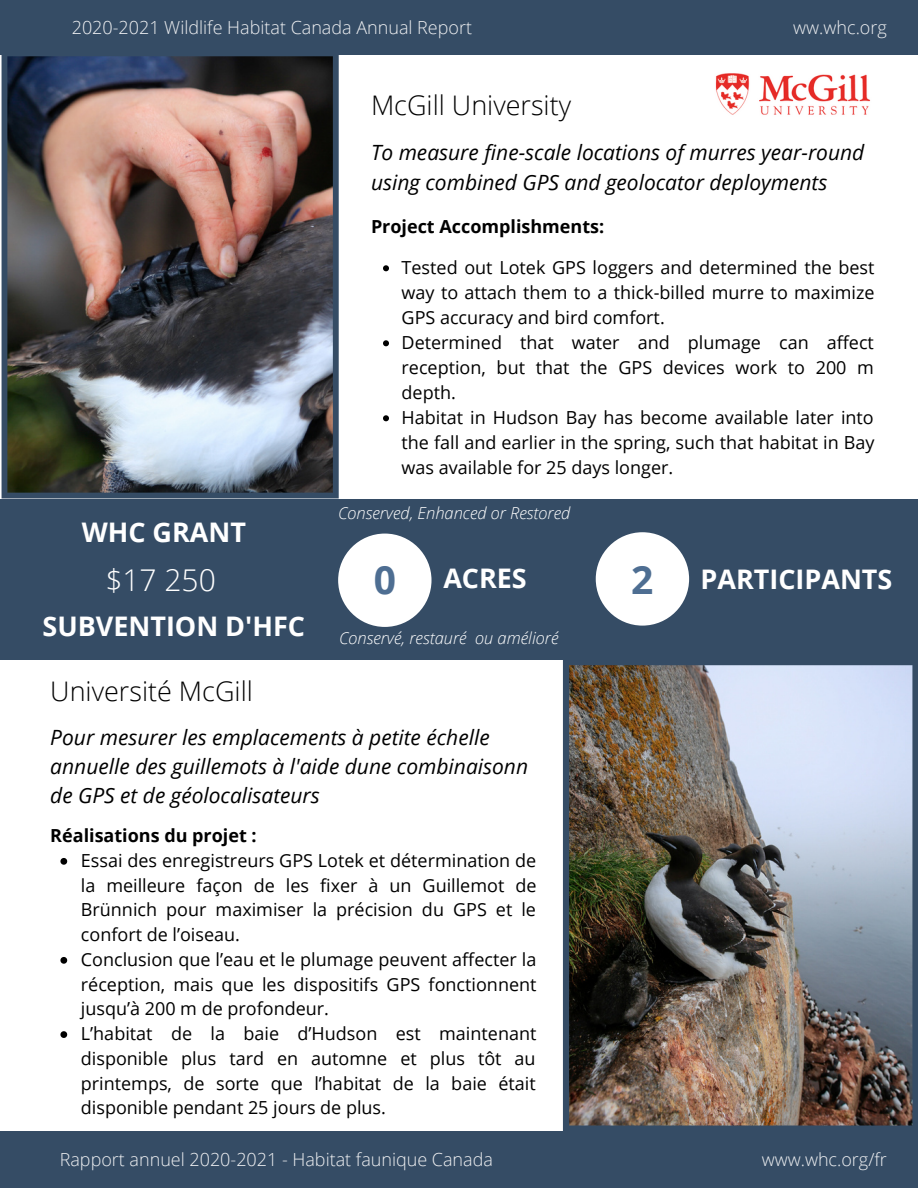
<style>
.page{position:relative;width:918px;height:1188px;background:#fff}
.page>*{position:absolute;margin:0;border:0;box-sizing:border-box;transform-origin:0 0}
.t1{font:700 39px "Open Sans";color:#4e6e92}
.t2{font:300 30px "Open Sans";color:#fff}
.t3{font:700 27px "Open Sans";color:#fff}
.t4{font:300 27px "Open Sans";color:#000}
.t5{font:italic 21px/29.2px "Open Sans";color:#000}
.t6{font:18px/24.8px "Open Sans";color:#000;text-align:justify}
.t7{font:300 18px "Open Sans";color:#eff0f2}
.t8{font:700 18px "Open Sans";color:#000}
.t9{font:italic 300 16.5px "Open Sans";color:#fff}
</style>
<div class="page">
<div style="left:0;top:1132px;width:918px;height:56px;background:#354c65"></div>
<img style="left:2px;top:54px;width:337px;height:444px">
<div style="left:0;top:499px;width:918px;height:160px;background:#354c65"></div>
<img style="left:563px;top:659px;width:355px;height:473px">
<img style="left:691px;top:54px;width:204px;height:61px">
<div style="left:0;top:0;width:918px;height:54px;background:#354c65"></div>
<div style="left:596px;top:532px;width:93px;height:94px;background:#fff;border-radius:50%"></div>
<div style="left:338px;top:534px;width:94px;height:93px;background:#fff;border-radius:50%"></div>
<svg style="left:383px;top:265px;width:6px;height:6px"></svg>
<svg style="left:383px;top:340px;width:6px;height:6px"></svg>
<svg style="left:383px;top:415px;width:6px;height:6px"></svg>
<svg style="left:60px;top:858px;width:7px;height:7px"></svg>
<svg style="left:60px;top:957px;width:7px;height:7px"></svg>
<svg style="left:60px;top:1031px;width:7px;height:7px"></svg>
<p class="t7" style="left:72px;top:15px;width:402px">2020-2021 Wildlife Habitat Canada Annual Report</p>
<p class="t7" style="left:793px;top:15px;width:95px">ww.whc.org</p>
<p class="t4" style="left:371px;top:87px;width:202px">McGill University</p>
<p class="t5" style="left:371px;top:138px;width:495px">To measure fine-scale locations of murres year-round using combined GPS and geolocator deployments</p>
<p class="t8" style="left:371px;top:214px;width:235px">Project Accomplishments:</p>
<p class="t3" style="left:82px;top:514px;width:166px">WHC GRANT</p>
<p class="t2" style="left:105px;top:559px;width:112px">$17 250</p>
<p class="t3" style="left:43px;top:607px;width:264px">SUBVENTION D'HFC</p>
<p class="t4" style="left:50px;top:672px;width:204px">Université McGill</p>
<p class="t6" style="left:402px;top:255px;width:475px">Tested out Lotek GPS loggers and determined the best way to attach them to a thick-billed murre to maximize GPS accuracy and bird comfort.</p>
<p class="t6" style="left:402px;top:330px;width:474px">Determined that water and plumage can affect reception, but that the GPS devices work to 200 m depth.</p>
<p class="t6" style="left:402px;top:405px;width:474px">Habitat in Hudson Bay has become available later into the fall and earlier in the spring, such that habitat in Bay was available for 25 days longer.</p>
<p class="t9" style="left:338px;top:502px;width:234px">Conserved, Enhanced or Restored</p>
<p class="t1" style="left:374px;top:552px;width:24px">0</p>
<p class="t1" style="left:631px;top:552px;width:24px">2</p>
<p class="t3" style="left:443px;top:559px;width:85px">ACRES</p>
<p class="t3" style="left:701px;top:560px;width:193px">PARTICIPANTS</p>
<p class="t9" style="left:339px;top:627px;width:221px">Conservé, restauré ou amélioré</p>
<p class="t5" style="left:50px;top:722px;width:479px">Pour mesurer les emplacements à petite échelle annuelle des guillemots à l'aide dune combinaisonn de GPS et de géolocalisateurs</p>
<p class="t8" style="left:50px;top:823px;width:208px">Réalisations du projet :</p>
<p class="t6" style="left:81px;top:848px;width:457px">Essai des enregistreurs GPS Lotek et détermination de la meilleure façon de les fixer à un Guillemot de Brünnich pour maximiser la précision du GPS et le confort de l’oiseau.</p>
<p class="t6" style="left:81px;top:947px;width:457px">Conclusion que l’eau et le plumage peuvent affecter la réception, mais que les dispositifs GPS fonctionnent jusqu’à 200 m de profondeur.</p>
<p class="t6" style="left:81px;top:1021px;width:457px">L’habitat de la baie d’Hudson est maintenant disponible plus tard en automne et plus tôt au printemps, de sorte que l’habitat de la baie était disponible pendant 25 jours de plus.</p>
<p class="t7" style="left:60px;top:1147px;width:435px">Rapport annuel 2020-2021 - Habitat faunique Canada</p>
<p class="t7" style="left:762px;top:1147px;width:127px">www.whc.org/fr</p>
</div>
